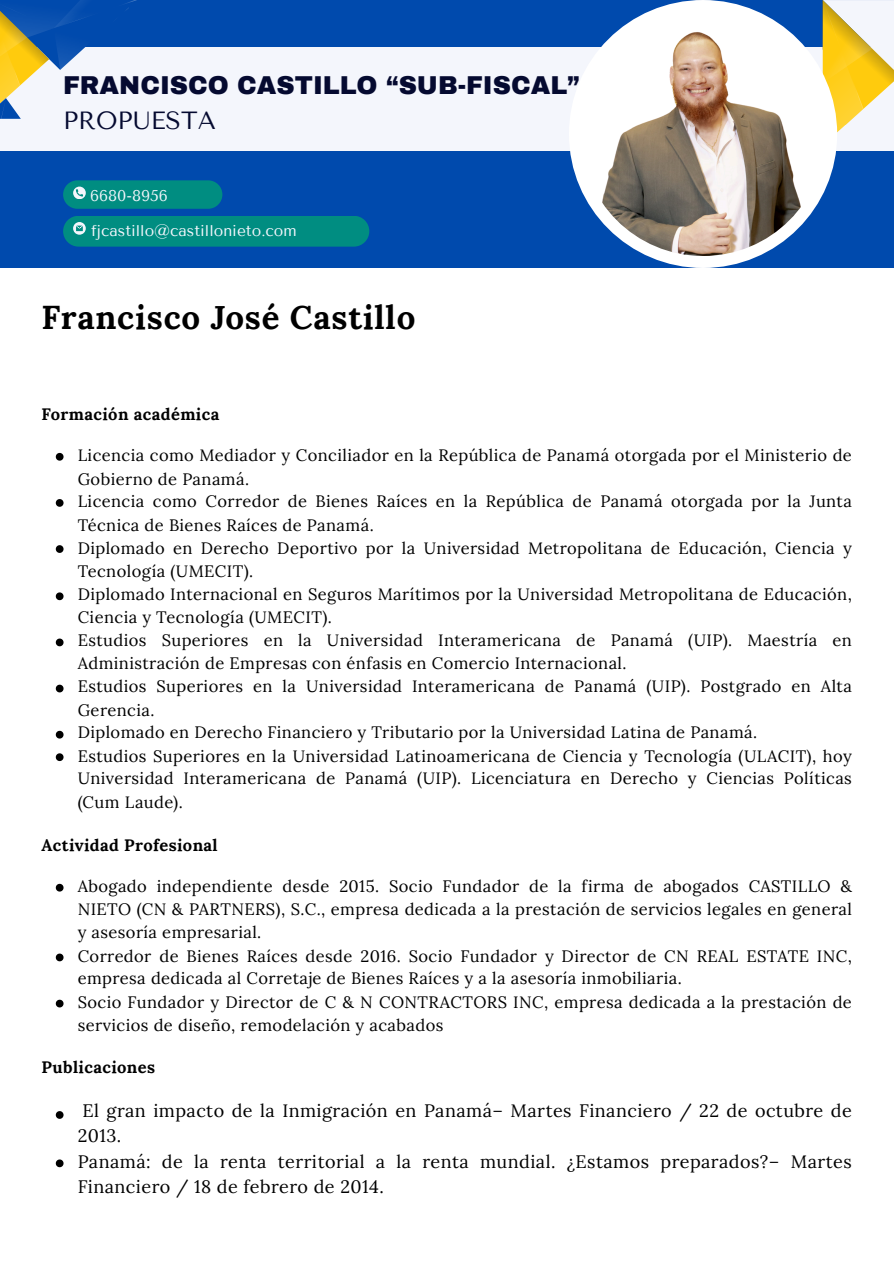
<style>
.page{position:relative;width:894px;height:1263px;background:#fff}
.page>*{position:absolute;margin:0;border:0;box-sizing:border-box;transform-origin:0 0}
.t1{font:700 33px "Lora";letter-spacing:.025em;color:#000}
.t2{font:900 25.2px "Archivo";color:#050a30}
.t3{font:24.75px "Tenor Sans";color:#050a30}
.t4{font:18px/24.8px "Lora";letter-spacing:.025em;color:#000}
.t5{font:16.5px/23.7px "Lora";letter-spacing:.025em;color:#000}
.t6{font:700 16.5px "Lora";letter-spacing:.025em;color:#000}
.t7{font:15.45px "Tenor Sans";color:#f4f6fc}
</style>
<div class="page">
<svg style="left:56px;top:453px;width:7px;height:8px"></svg>
<svg style="left:56px;top:499px;width:7px;height:8px"></svg>
<svg style="left:56px;top:545px;width:7px;height:8px"></svg>
<svg style="left:56px;top:592px;width:7px;height:8px"></svg>
<svg style="left:56px;top:639px;width:7px;height:7px"></svg>
<svg style="left:56px;top:685px;width:7px;height:7px"></svg>
<svg style="left:56px;top:731px;width:7px;height:7px"></svg>
<svg style="left:56px;top:753px;width:7px;height:8px"></svg>
<svg style="left:56px;top:884px;width:7px;height:7px"></svg>
<svg style="left:56px;top:954px;width:7px;height:7px"></svg>
<svg style="left:56px;top:1000px;width:7px;height:7px"></svg>
<svg style="left:56px;top:1111px;width:7px;height:8px"></svg>
<svg style="left:56px;top:1159px;width:7px;height:8px"></svg>
<div style="left:0;top:0;width:893px;height:268px;background:#004aad"></div>
<div style="left:0;top:48px;width:893px;height:103px;background:#f4f6fc"></div>
<svg style="left:822px;top:0;width:71px;height:151px"></svg>
<svg style="left:0;top:0;width:138px;height:119px"></svg>
<div style="left:569px;top:0;width:267px;height:268px;background:#fff;border-radius:50%"></div>
<img style="left:580px;top:12px;width:244px;height:244px;border-radius:50%">
<div style="left:63px;top:180px;width:159px;height:29px;background:#008d81;border-radius:14px"></div>
<div style="left:63px;top:216px;width:306px;height:31px;background:#008d81;border-radius:15px"></div>
<svg style="left:73px;top:222px;width:12px;height:12px"></svg>
<svg style="left:73px;top:187px;width:12px;height:12px"></svg>
<p class="t2" style="left:63px;top:72px;width:518px">FRANCISCO CASTILLO “SUB-FISCAL”</p>
<p class="t3" style="left:63px;top:107px;width:154px">PROPUESTA</p>
<p class="t7" style="left:90px;top:186px;width:79px">6680-8956</p>
<p class="t7" style="left:91px;top:222px;width:207px">fjcastillo@castillonieto.com</p>
<h1 class="t1" style="left:42px;top:295px;width:375px">Francisco José Castillo</h1>
<p class="t6" style="left:42px;top:403px;width:179px">Formación académica</p>
<p class="t5" style="left:78px;top:443px;width:775px">Licencia como Mediador y Conciliador en la República de Panamá otorgada por el Ministerio de<br>Gobierno de Panamá.</p>
<p class="t5" style="left:78px;top:489px;width:775px">Licencia como Corredor de Bienes Raíces en la República de Panamá otorgada por la Junta<br>Técnica de Bienes Raíces de Panamá.</p>
<p class="t5" style="left:78px;top:536px;width:775px">Diplomado en Derecho Deportivo por la Universidad Metropolitana de Educación, Ciencia y<br>Tecnología (UMECIT).</p>
<p class="t5" style="left:78px;top:582px;width:775px">Diplomado Internacional en Seguros Marítimos por la Universidad Metropolitana de Educación,<br>Ciencia y Tecnología (UMECIT).</p>
<p class="t5" style="left:78px;top:628px;width:775px">Estudios Superiores en la Universidad Interamericana de Panamá (UIP). Maestría en<br>Administración de Empresas con énfasis en Comercio Internacional.</p>
<p class="t5" style="left:78px;top:674px;width:775px">Estudios Superiores en la Universidad Interamericana de Panamá (UIP). Postgrado en Alta<br>Gerencia.</p>
<p class="t5" style="left:78px;top:720px;width:680px">Diplomado en Derecho Financiero y Tributario por la Universidad Latina de Panamá.</p>
<p class="t5" style="left:78px;top:744px;width:775px;line-height:23.1px;text-align:justify">Estudios Superiores en la Universidad Latinoamericana de Ciencia y Tecnología (ULACIT), hoy Universidad Interamericana de Panamá (UIP). Licenciatura en Derecho y Ciencias Políticas (Cum Laude).</p>
<p class="t6" style="left:42px;top:834px;width:178px">Actividad Profesional</p>
<p class="t5" style="left:78px;top:875px;width:775px;line-height:23.1px;text-align:justify">Abogado independiente desde 2015. Socio Fundador de la firma de abogados CASTILLO &amp; NIETO (CN &amp; PARTNERS), S.C., empresa dedicada a la prestación de servicios legales en general y asesoría empresarial.</p>
<p class="t5" style="left:78px;top:945px;width:775px;line-height:22.5px">Corredor de Bienes Raíces desde 2016. Socio Fundador y Director de CN REAL ESTATE INC, empresa dedicada al Corretaje de Bienes Raíces y a la asesoría inmobiliaria.</p>
<p class="t5" style="left:78px;top:991px;width:775px;line-height:22.5px">Socio Fundador y Director de C &amp; N CONTRACTORS INC, empresa dedicada a la prestación de servicios de diseño, remodelación y acabados</p>
<p class="t6" style="left:42px;top:1057px;width:115px">Publicaciones</p>
<p class="t4" style="left:78px;top:1098px;width:775px">El gran impacto de la Inmigración en Panamá– Martes Financiero / 22 de octubre de<br>2013.</p>
<p class="t4" style="left:78px;top:1149px;width:775px">Panamá: de la renta territorial a la renta mundial. ¿Estamos preparados?– Martes<br>Financiero / 18 de febrero de 2014.</p>
</div>
